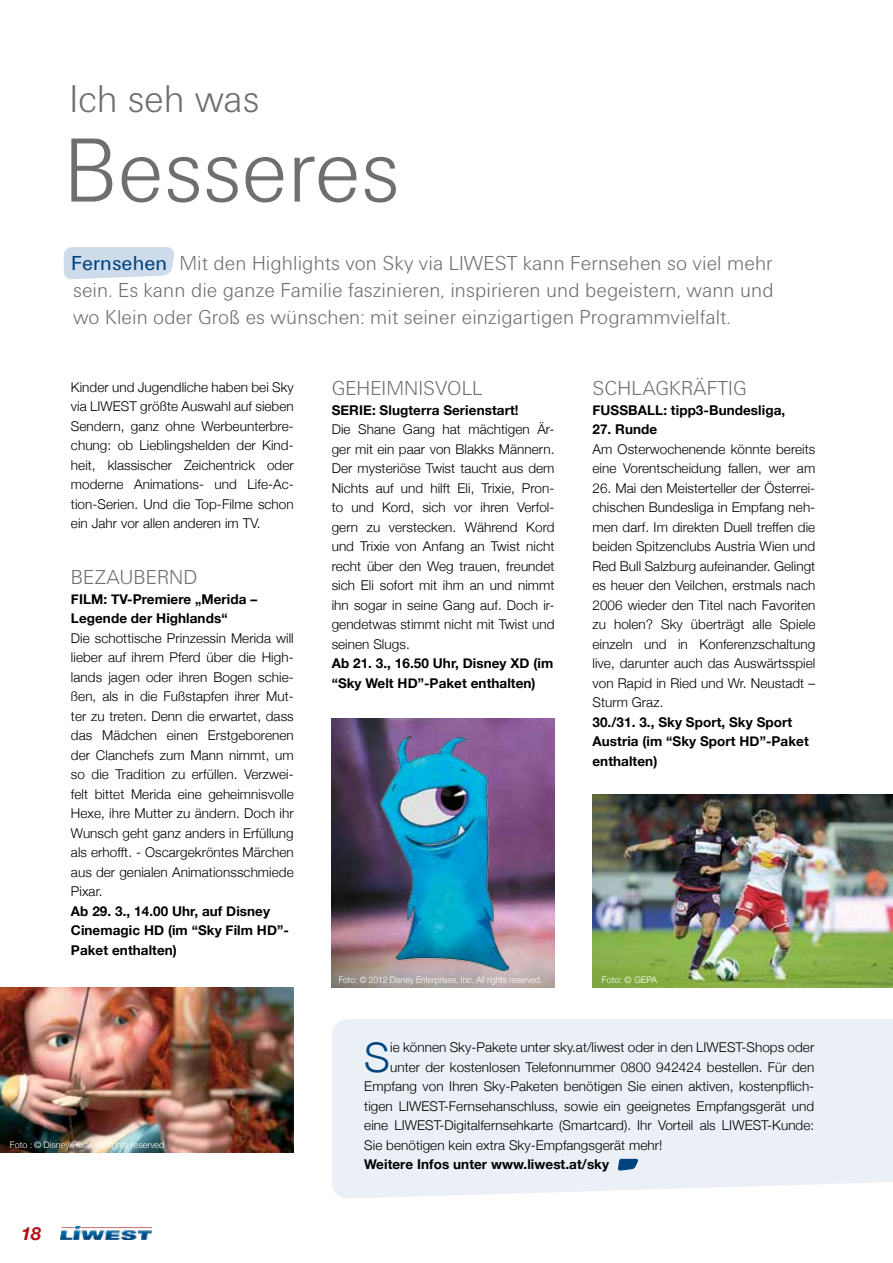
<style>
.page{position:relative;width:893px;height:1263px;background:#fff}
.page>*{position:absolute;margin:0;border:0;box-sizing:border-box;transform-origin:0 0}
.t1{font:300 94.5px "Unitus T";color:#6e6f70}
.t2{font:300 40.8px "Helvetica Neue";color:#00447f}
.t3{font:300 40.2px "Unitus T";color:#6e6f70}
.t4{font:300 21px/27px "Unitus T";letter-spacing:.005em;color:#6e6f70;text-align:justify}
.t5{font:italic 700 18px "Helvetica Neue";color:#b50d18}
.t6{font:300 13.5px/19.5px "Helvetica Neue";letter-spacing:.005em;color:#000;text-align:justify}
.t7{font:700 13.5px/19.5px "Helvetica Neue";letter-spacing:.005em;color:#000}
.t8{font:300 9px "Helvetica Neue";color:#fff;scale:.93 1}
.t9{font:300 9px "Helvetica Neue";color:#fff}
.s1{font-weight:400;color:#00447f}
</style>
<div class="page">
<div style="left:332px;top:1019px;width:561px;height:180px;background:#ebf0f7"></div>
<img style="left:61px;top:1226px;width:91px;height:14px">
<img style="left:0;top:988px;width:294px;height:164px">
<img style="left:332px;top:719px;width:222px;height:269px">
<img style="left:381px;top:736px;width:128px;height:235px">
<img style="left:592px;top:794px;width:301px;height:194px">
<svg style="left:64px;top:247px;width:110px;height:33px;background:#d2deed"></svg>
<svg style="left:618px;top:1158px;width:21px;height:13px"></svg>
<h3 class="t3" style="left:69px;top:76px;width:191px">Ich seh was</h3>
<h1 class="t1" style="left:64px;top:115px;width:337px">Besseres</h1>
<h3 class="t4" style="left:71px;top:249px;width:704px"><span class="s1">Fernsehen</span> Mit den Highlights von Sky via LIWEST kann Fernsehen so viel mehr sein. Es kann die ganze Familie faszinieren, inspirieren und begeistern, wann und wo Klein oder Groß es wünschen: mit seiner einzigartigen Programmvielfalt.</h3>
<p class="t6" style="left:71px;top:377px;width:224px">Kinder und Jugendliche haben bei Sky via LIWEST größte Auswahl auf sieben Sendern, ganz ohne Werbeunterbre&shy;chung: ob Lieblingshelden der Kind&shy;heit, klassischer Zeichentrick oder moderne Animations- und Life-Ac&shy;tion-Serien. Und die Top-Filme schon ein Jahr vor allen anderen im TV.</p>
<h3 class="t4" style="left:71px;top:563px;width:128px">BEZAUBERND</h3>
<p class="t7" style="left:71px;top:589px;width:188px">FILM: TV-Premiere „Merida –<br>Legende der Highlands“</p>
<p class="t6" style="left:71px;top:628px;width:224px">Die schottische Prinzessin Merida will lieber auf ihrem Pferd über die High&shy;lands jagen oder ihren Bogen schie&shy;ßen, als in die Fußstapfen ihrer Mut&shy;ter zu treten. Denn die erwartet, dass das Mädchen einen Erstgeborenen der Clanchefs zum Mann nimmt, um so die Tradition zu erfüllen. Verzwei&shy;felt bittet Merida eine geheimnisvolle Hexe, ihre Mutter zu ändern. Doch ihr Wunsch geht ganz anders in Erfüllung als erhofft. - Oscargekröntes Märchen aus der genialen Animationsschmiede Pixar.</p>
<p class="t7" style="left:71px;top:901px;width:219px">Ab 29. 3., 14.00 Uhr, auf Disney<br>Cinemagic HD (im “Sky Film HD”-<br>Paket enthalten)</p>
<p class="t9" style="left:10px;top:1139px;width:156px">Foto : © Disney/Pixar. All rights reserved</p>
<h3 class="t5" style="left:21px;top:1222px;width:22px">18</h3>
<h3 class="t4" style="left:332px;top:375px;width:152px">GEHEIMNISVOLL</h3>
<p class="t7" style="left:332px;top:400px;width:188px">SERIE: Slugterra Serienstart!</p>
<p class="t6" style="left:332px;top:419px;width:224px">Die Shane Gang hat mächtigen Är&shy;ger mit ein paar von Blakks Männern.<br>Der mysteriöse Twist taucht aus dem Nichts auf und hilft Eli, Trixie, Pron&shy;to und Kord, sich vor ihren Verfol&shy;gern zu verstecken. Während Kord und Trixie von Anfang an Twist nicht recht über den Weg trauen, freundet sich Eli sofort mit ihm an und nimmt ihn sogar in seine Gang auf. Doch ir&shy;gendetwas stimmt nicht mit Twist und seinen Slugs.</p>
<p class="t7" style="left:332px;top:653px;width:223px">Ab 21. 3., 16.50 Uhr, Disney XD (im “Sky Welt HD”-Paket enthalten)</p>
<h3 class="t4" style="left:592px;top:375px;width:156px">SCHLAGKRÄFTIG</h3>
<p class="t7" style="left:592px;top:400px;width:194px">FUSSBALL: tipp3-Bundesliga,</p>
<p class="t7" style="left:592px;top:419px;width:66px">27. Runde</p>
<p class="t6" style="left:592px;top:439px;width:224px">Am Osterwochenende könnte bereits eine Vorentscheidung fallen, wer am</p>
<p class="t6" style="left:592px;top:478px;width:224px">26. Mai den Meisterteller der Österrei&shy;chischen Bundesliga in Empfang neh&shy;men darf. Im direkten Duell treffen die beiden Spitzenclubs Austria Wien und Red Bull Salzburg aufeinander. Gelingt es heuer den Veilchen, erstmals nach 2006 wieder den Titel nach Favoriten zu holen? Sky überträgt alle Spiele einzeln und in Konferenzschaltung live, darunter auch das Auswärtsspiel von Rapid in Ried und Wr. Neustadt – Sturm Graz.</p>
<p class="t7" style="left:592px;top:712px;width:218px">30./31. 3., Sky Sport, Sky Sport<br>Austria (im “Sky Sport HD”-Paket enthalten)</p>
<p class="t8" style="left:339px;top:974px;width:220px">Foto: © 2012 Disney Enterprises, Inc. All rights reserved.</p>
<p class="t9" style="left:602px;top:974px;width:57px">Foto: © GEPA</p>
<h2 class="t2" style="left:364px;top:1032px;width:27px">S</h2>
<p class="t6" style="left:390px;top:1037px;width:426px">ie können Sky-Pakete unter sky.at/liwest oder in den LIWEST-Shops oder</p>
<p class="t6" style="left:390px;top:1057px;width:426px">unter der kostenlosen Telefonnummer 0800 942424 bestellen. Für den</p>
<p class="t6" style="left:364px;top:1076px;width:451px">Empfang von Ihren Sky-Paketen benötigen Sie einen aktiven, kostenpflich-</p>
<p class="t6" style="left:364px;top:1096px;width:451px">tigen LIWEST-Fernsehanschluss, sowie ein geeignetes Empfangsgerät und</p>
<p class="t6" style="left:364px;top:1115px;width:451px">eine LIWEST-Digitalfernsehkarte (Smartcard). Ihr Vorteil als LIWEST-Kunde:</p>
<p class="t6" style="left:364px;top:1135px;width:299px">Sie benötigen kein extra Sky-Empfangsgerät mehr!</p>
<p class="t7" style="left:364px;top:1154px;width:246px">Weitere Infos unter www.liwest.at/sky</p>
</div>
